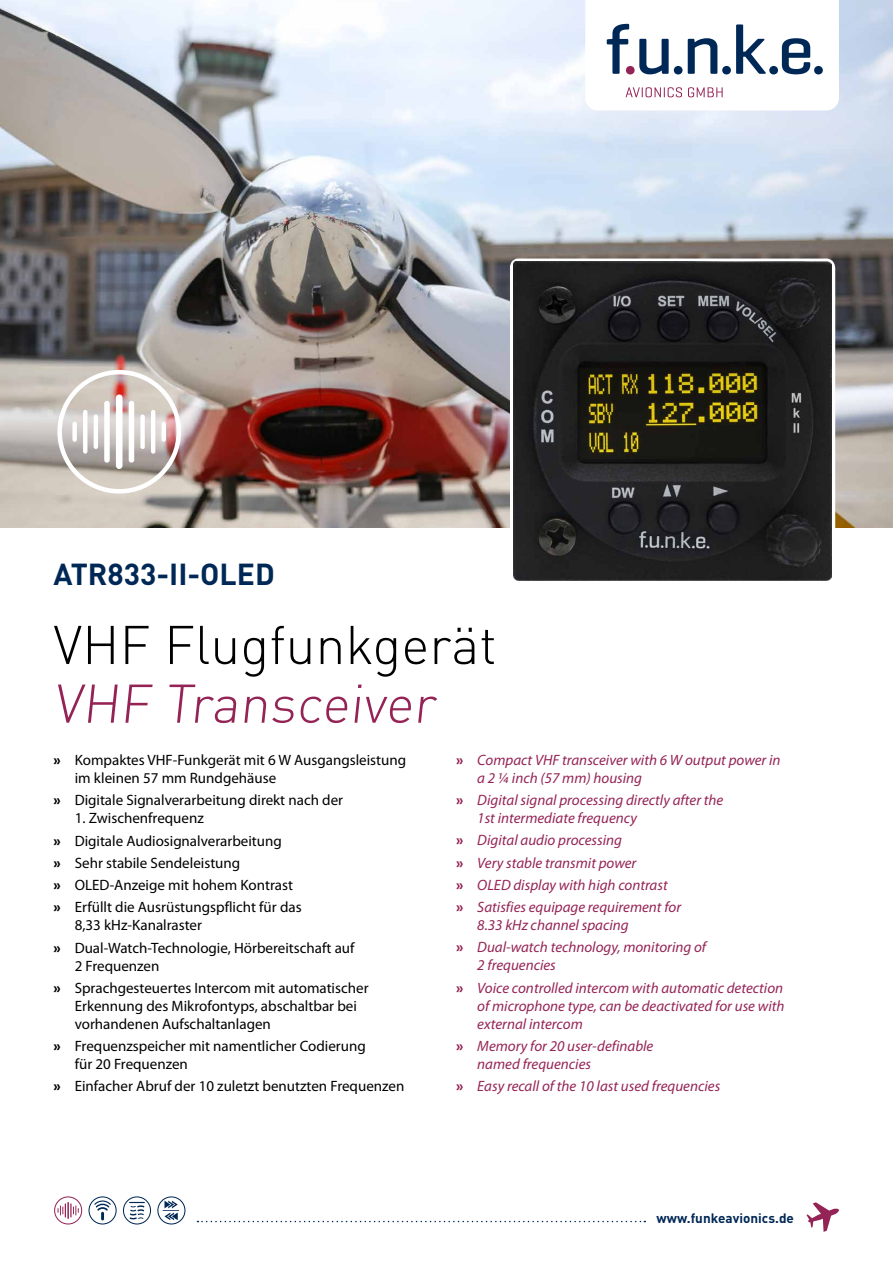
<style>
.page{position:relative;width:893px;height:1263px;background:#fff}
.page>*{position:absolute;margin:0;border:0;box-sizing:border-box;transform-origin:0 0}
.t1{font:300 53.55px "DIN";color:#000}
.t2{font:300 53.55px "DIN";color:#952456}
.t3{font:700 30px "DIN";color:#002856}
.t4{font:15px/22.2px "Myriad Pro";color:#000}
.t5{font:italic 15px/22.2px "Myriad Pro";color:#952456}
.t6{font:700 13.5px "DIN";color:#002856}
.s1{font-weight:900}
.s2{font-weight:900;font-style:normal}
</style>
<div class="page">
<svg style="left:806px;top:1202px;width:33px;height:30px"></svg>
<svg style="left:197px;top:1221px;width:448px;height:1px"></svg>
<svg style="left:54px;top:1196px;width:28px;height:28px"></svg>
<svg style="left:89px;top:1196px;width:28px;height:28px"></svg>
<svg style="left:157px;top:1196px;width:28px;height:28px"></svg>
<svg style="left:123px;top:1196px;width:28px;height:28px"></svg>
<img style="left:0;top:0;width:893px;height:527px">
<svg style="left:585px;top:0;width:254px;height:111px"></svg>
<hr style="left:162px;top:422px;width:4px;height:20px;background:#fff;border-radius:2px">
<hr style="left:94px;top:414px;width:4px;height:35px;background:#fff;border-radius:2px">
<div style="left:104px;top:401px;width:6px;height:62px;background:#fff;border-radius:3px"></div>
<div style="left:140px;top:414px;width:5px;height:35px;background:#fff;border-radius:2px"></div>
<hr style="left:151px;top:410px;width:4px;height:44px;background:#fff;border-radius:2px">
<div style="left:72px;top:422px;width:5px;height:20px;background:#fff;border-radius:2px"></div>
<hr style="left:83px;top:410px;width:4px;height:44px;background:#fff;border-radius:2px">
<div style="left:129px;top:401px;width:5px;height:62px;background:#fff;border-radius:3px"></div>
<div style="left:116px;top:394px;width:7px;height:75px;background:#fff;border-radius:3px"></div>
<div style="left:57px;top:370px;width:124px;height:124px;border:4px solid #fff;border-radius:50%"></div>
<svg style="left:506px;top:253px;width:336px;height:290px"></svg>
<img style="left:513px;top:262px;width:318px;height:318px">
<h2 class="t3" style="left:53px;top:554px;width:223px">ATR833-II-OLED</h2>
<h1 class="t1" style="left:53px;top:612px;width:445px">VHF Flugfunkgerät</h1>
<h1 class="t2" style="left:53px;top:670px;width:390px">VHF Transceiver</h1>
<p class="t4" style="left:75px;top:751px;width:333px;line-height:18px;text-indent:-21px"><span class="s1">»</span> Kompaktes VHF-Funkgerät mit 6 W Ausgangsleistung im kleinen 57 mm Rundgehäuse</p>
<p class="t4" style="left:53px;top:789px;width:291px"><span class="s1">»</span> Digitale Signalverarbeitung direkt nach der</p>
<p class="t4" style="left:53px;top:807px;width:250px;text-indent:21px">1. Zwischenfrequenz<br><span class="s1">»</span> Digitale Audiosignalverarbeitung<br><span class="s1">»</span> Sehr stabile Sendeleistung<br><span class="s1">»</span> OLED-Anzeige mit hohem Kontrast <span class="s1">»</span> Erfüllt die Ausrüstungspflicht für das</p>
<p class="t4" style="left:53px;top:914px;width:303px;text-indent:21px">8,33 kHz-Kanalraster<br><span class="s1">»</span> Dual-Watch-Technologie, Hörbereitschaft auf</p>
<p class="t4" style="left:53px;top:955px;width:317px;text-indent:21px">2 Frequenzen<br><span class="s1">»</span> Sprachgesteuertes Intercom mit automatischer</p>
<p class="t4" style="left:75px;top:997px;width:284px;line-height:18px">Erkennung des Mikrofontyps, abschaltbar bei vorhandenen Aufschaltanlagen</p>
<p class="t4" style="left:75px;top:1037px;width:293px;line-height:18px;text-indent:-21px"><span class="s1">»</span> Frequenzspeicher mit namentlicher Codierung für 20 Frequenzen</p>
<p class="t4" style="left:53px;top:1075px;width:352px"><span class="s1">»</span> Einfacher Abruf der 10 zuletzt benutzten Frequenzen</p>
<p class="t5" style="left:477px;top:751px;width:305px;line-height:18px;text-indent:-21px"><span class="s2">»</span> Compact VHF transceiver with 6 W output power in a 2 ¼ inch (57 mm) housing</p>
<p class="t5" style="left:477px;top:791px;width:248px;line-height:18px;text-indent:-21px"><span class="s2">»</span> Digital signal processing directly after the<br>1st intermediate frequency</p>
<p class="t5" style="left:456px;top:830px;width:227px"><span class="s2">»</span> Digital audio processing<br><span class="s2">»</span> Very stable transmit power<br><span class="s2">»</span> OLED display with high contrast<br><span class="s2">»</span> Satisfies equipage requirement for</p>
<p class="t5" style="left:456px;top:914px;width:252px;text-indent:21px">8.33 kHz channel spacing<br><span class="s2">»</span> Dual-watch technology, monitoring of</p>
<p class="t5" style="left:456px;top:955px;width:329px;text-indent:21px">2 frequencies<br><span class="s2">»</span> Voice controlled intercom with automatic detection</p>
<p class="t5" style="left:477px;top:997px;width:309px;line-height:18px">of microphone type, can be deactivated for use with external intercom</p>
<p class="t5" style="left:477px;top:1037px;width:178px;line-height:18px;text-indent:-21px"><span class="s2">»</span> Memory for 20 user-definable named frequencies</p>
<p class="t5" style="left:456px;top:1075px;width:266px"><span class="s2">»</span> Easy recall of the 10 last used frequencies</p>
<p class="t6" style="left:657px;top:1209px;width:139px">www.funkeavionics.de</p>
</div>
